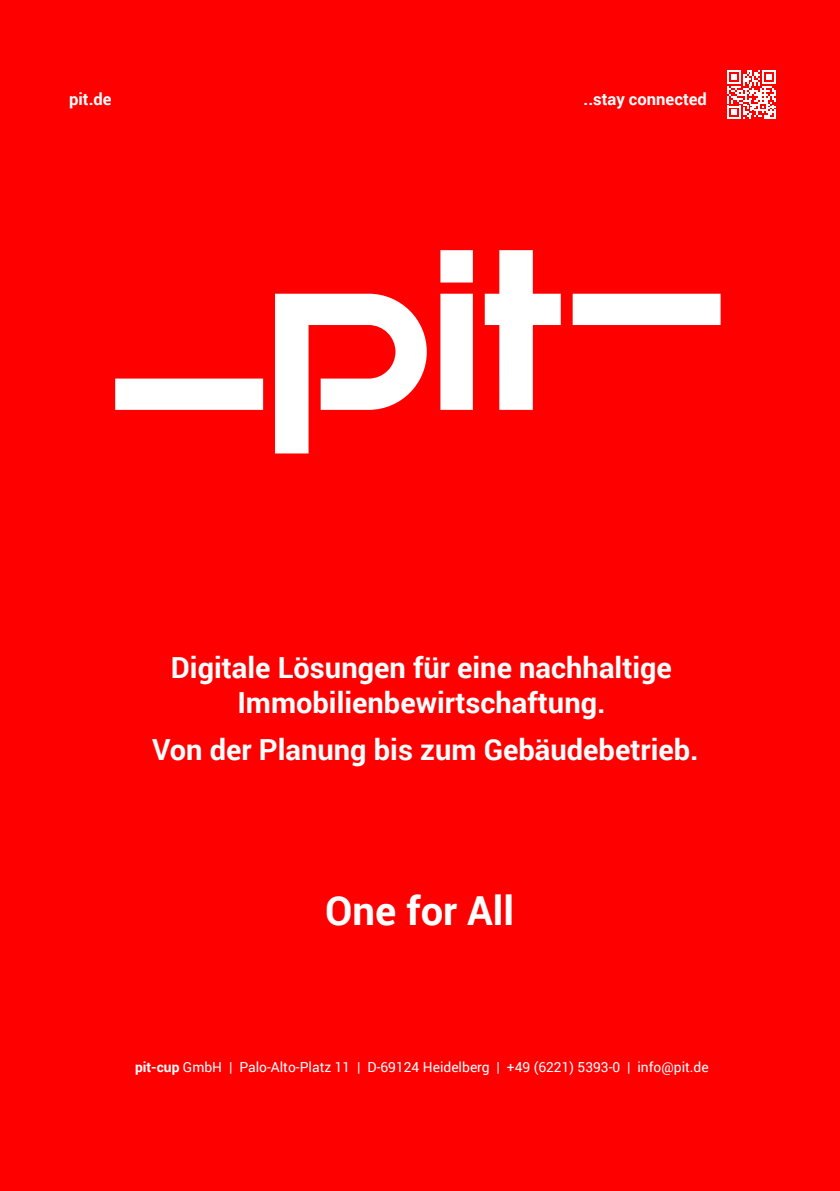
<style>
.page{position:relative;width:840px;height:1191px;background:#fff}
.page>*{position:absolute;margin:0;border:0;box-sizing:border-box;transform-origin:0 0}
.t1{font:700 40px "Roboto";color:#fff}
.t2{font:700 29px/34.8px "Roboto";color:#fff;text-align:center}
.t3{font:700 16.6px "Roboto";color:#fff}
.t4{font:13.8px "Roboto";color:#fff}
.s1{font-weight:700}
</style>
<div class="page">
<div style="left:0;top:0;width:839px;height:1191px;background:#f00"></div>
<svg style="left:727px;top:70px;width:48px;height:49px"></svg>
<svg style="left:115px;top:250px;width:605px;height:203px"></svg>
<p class="t3" style="left:69px;top:92px;width:44px">pit.de</p>
<p class="t3" style="left:583px;top:92px;width:125px">..stay connected</p>
<p class="t2" style="left:171px;top:652px;width:502px">Digitale Lösungen für eine nachhaltige<br>Immobilienbewirtschaftung.</p>
<p class="t2" style="left:152px;top:734px;width:547px">Von der Planung bis zum Gebäudebetrieb.</p>
<h1 class="t1" style="left:325px;top:894px;width:190px">One for All</h1>
<p class="t4" style="left:135px;top:1061px;width:575px"><span class="s1">pit-cup</span> GmbH | Palo-Alto-Platz 11 | D-69124 Heidelberg | +49 (6221) 5393-0 | info@pit.de</p>
</div>
